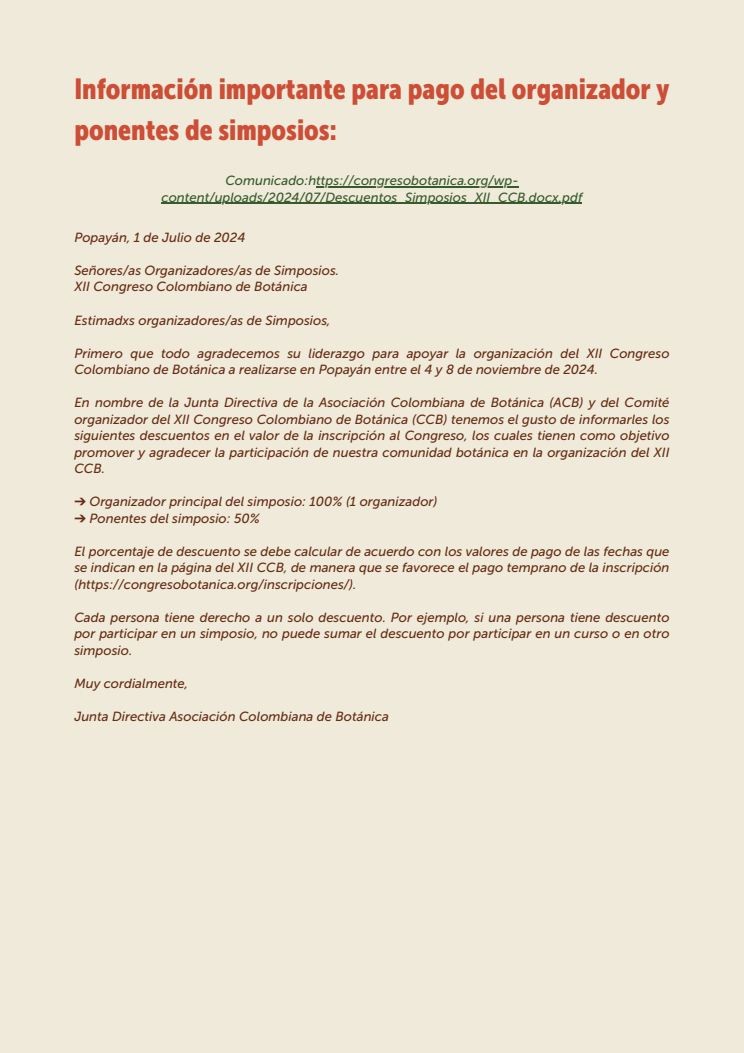
<style>
.page{position:relative;width:744px;height:1053px;background:#fff}
.page>*{position:absolute;margin:0;border:0;box-sizing:border-box;transform-origin:0 0}
.t1{font:28.8px/40.2px "Museo Sans Condensed 900";color:#cc4e36}
.t2{font:italic 13.2px/16.5px "Museo Sans 500";color:#662c12;text-align:justify}
.t3{font:italic 13.2px "Museo Sans 500";color:#365b2c}
.s1{font-family:"Free Serif";font-style:normal}
</style>
<div class="page">
<div style="left:0;top:0;width:744px;height:1052px;background:#f0eada"></div>
<hr style="left:316px;top:186px;width:203px;height:1px;background:#365b2c">
<hr style="left:162px;top:203px;width:420px;height:1px;background:#365b2c">
<h1 class="t1" style="left:74px;top:71px;width:597px">Información importante para pago del organizador y ponentes de simposios:</h1>
<p class="t3" style="left:225px;top:173px;width:295px">Comunicado:https://congresobotanica.org/wp-</p>
<p class="t3" style="left:162px;top:189px;width:422px">content/uploads/2024/07/Descuentos_Simposios_XII_CCB.docx.pdf</p>
<p class="t2" style="left:74px;top:229px;width:173px">Popayán, 1 de Julio de 2024</p>
<p class="t2" style="left:74px;top:262px;width:266px">Señores/as Organizadores/as de Simposios.</p>
<p class="t2" style="left:74px;top:279px;width:235px">XII Congreso Colombiano de Botánica</p>
<p class="t2" style="left:74px;top:312px;width:258px">Estimadxs organizadores/as de Simposios,</p>
<p class="t2" style="left:74px;top:345px;width:597px">Primero que todo agradecemos su liderazgo para apoyar la organización del XII Congreso<br>Colombiano de Botánica a realizarse en Popayán entre el 4 y 8 de noviembre de 2024.</p>
<p class="t2" style="left:74px;top:394px;width:597px">En nombre de la Junta Directiva de la Asociación Colombiana de Botánica (ACB) y del Comité organizador del XII Congreso Colombiano de Botánica (CCB) tenemos el gusto de informarles los siguientes descuentos en el valor de la inscripción al Congreso, los cuales tienen como objetivo promover y agradecer la participación de nuestra comunidad botánica en la organización del XII CCB.</p>
<p class="t2" style="left:74px;top:493px;width:365px"><span class="s1">➔</span> Organizador principal del simposio: 100% (1 organizador)</p>
<p class="t2" style="left:74px;top:510px;width:187px"><span class="s1">➔</span> Ponentes del simposio: 50%</p>
<p class="t2" style="left:74px;top:543px;width:597px">El porcentaje de descuento se debe calcular de acuerdo con los valores de pago de las fechas que se indican en la página del XII CCB, de manera que se favorece el pago temprano de la inscripción (https://congresobotanica.org/inscripciones/).</p>
<p class="t2" style="left:74px;top:609px;width:597px">Cada persona tiene derecho a un solo descuento. Por ejemplo, si una persona tiene descuento por participar en un simposio, no puede sumar el descuento por participar en un curso o en otro simposio.</p>
<p class="t2" style="left:74px;top:675px;width:115px">Muy cordialmente,</p>
<p class="t2" style="left:74px;top:708px;width:316px">Junta Directiva Asociación Colombiana de Botánica</p>
</div>
